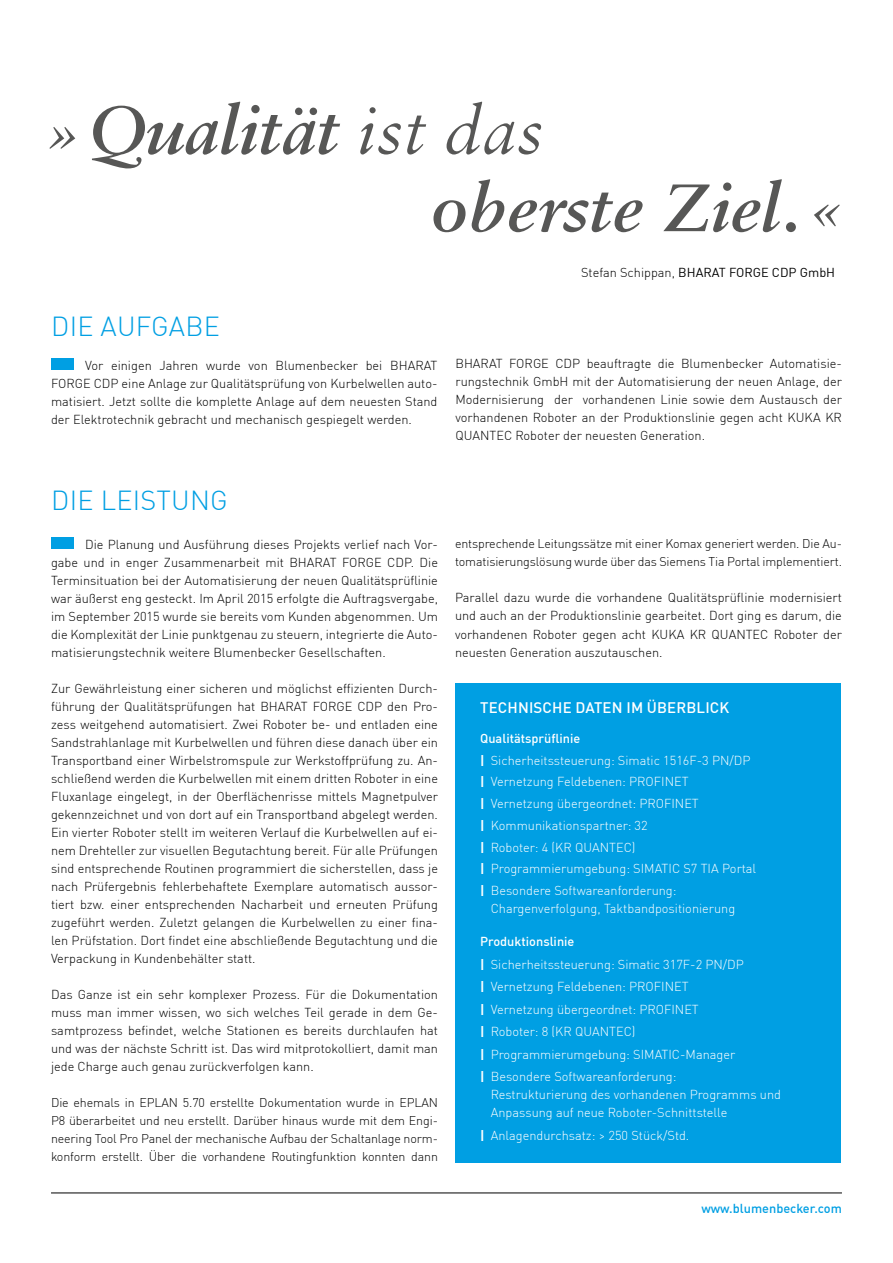
<style>
.page{position:relative;width:893px;height:1263px;background:#fff}
.page>*{position:absolute;margin:0;border:0;box-sizing:border-box;transform-origin:0 0}
.t1{font:italic 600 72px "Sabon MT Pro";color:#575756}
.t2{font:300 27px "Blumenbecker DIN Pro";letter-spacing:.01em;color:#009fe3}
.t3{font:500 15px "Blumenbecker DIN Pro";letter-spacing:.01em;color:#fff}
.t4{font:300 12.75px/18px "Blumenbecker DIN Pro";color:#000;text-align:justify}
.t5{font:300 12.75px/21.8px "Blumenbecker DIN Pro";color:#fff}
.t6{font:12.75px "Blumenbecker DIN Pro";color:#000}
.t7{font:500 12.75px "Blumenbecker DIN Pro";color:#009fe3}
.t8{font:300 12.45px/18px "Blumenbecker DIN Pro";letter-spacing:-.01em;color:#000;text-align:justify}
.s1{font-weight:400}
.s2{font-weight:300}
.s3{font-weight:500}
.s4{font-weight:700}
</style>
<div class="page">
<div style="left:456px;top:684px;width:385px;height:479px;background:#009fe3"></div>
<hr style="left:51px;top:1193px;width:791px;height:1px;background:#000">
<div style="left:51px;top:537px;width:23px;height:12px;background:#009fe3"></div>
<div style="left:51px;top:358px;width:23px;height:12px;background:#009fe3"></div>
<h1 class="t1" style="left:46px;top:87px;width:499px"><span class="s1">»</span>Qualität <span class="s1">ist das</span></h1>
<h1 class="t1" style="left:431px;top:165px;width:415px">oberste Ziel. <span class="s1">«</span></h1>
<h2 class="t2" style="left:51px;top:305px;width:170px">DIE AUFGABE</h2>
<p class="t6" style="left:581px;top:262px;width:255px"><span class="s2">Stefan Schippan,</span> BHARAT FORGE CDP GmbH</p>
<p class="t4" style="left:51px;top:355px;width:388px;text-indent:34px">Vor einigen Jahren wurde von Blumenbecker bei BHARAT FORGE CDP eine Anlage zur Qualitätsprüfung von Kurbelwellen auto&shy;matisiert. Jetzt sollte die komplette Anlage auf dem neuesten Stand der Elektrotechnik gebracht und mechanisch gespiegelt werden.</p>
<p class="t4" style="left:455px;top:353px;width:388px">BHARAT FORGE CDP beauftragte die Blumenbecker Automatisie&shy;rungstechnik GmbH mit der Automatisierung der neuen Anlage, der Modernisierung der vorhandenen Linie sowie dem Austausch der vorhandenen Roboter an der Produktionslinie gegen acht KUKA KR QUANTEC Roboter der neuesten Generation.</p>
<h2 class="t2" style="left:51px;top:479px;width:178px">DIE LEISTUNG</h2>
<p class="t4" style="left:51px;top:534px;width:388px;text-indent:34px">Die Planung und Ausführung dieses Projekts verlief nach Vor&shy;gabe und in enger Zusammenarbeit mit BHARAT FORGE CDP. Die Terminsituation bei der Automatisierung der neuen Qualitätsprüflinie war äußerst eng gesteckt. Im April 2015 erfolgte die Auftragsvergabe, im September 2015 wurde sie bereits vom Kunden abgenommen. Um die Komplexität der Linie punktgenau zu steuern, integrierte die Auto&shy;matisierungstechnik weitere Blumenbecker Gesellschaften.</p>
<p class="t4" style="left:51px;top:678px;width:388px">Zur Gewährleistung einer sicheren und möglichst effizienten Durch&shy;führung der Qualitätsprüfungen hat BHARAT FORGE CDP den Pro&shy;zess weitgehend automatisiert. Zwei Roboter be- und entladen eine Sandstrahlanlage mit Kurbelwellen und führen diese danach über ein Transportband einer Wirbelstromspule zur Werkstoffprüfung zu. An&shy;schließend werden die Kurbelwellen mit einem dritten Roboter in eine Fluxanlage eingelegt, in der Oberflächenrisse mittels Magnetpulver gekennzeichnet und von dort auf ein Transportband abgelegt werden.<br>Ein vierter Roboter stellt im weiteren Verlauf die Kurbelwellen auf ei&shy;nem Drehteller zur visuellen Begutachtung bereit. Für alle Prüfungen sind entsprechende Routinen programmiert die sicherstellen, dass je nach Prüfergebnis fehlerbehaftete Exemplare automatisch aussor&shy;tiert bzw. einer entsprechenden Nacharbeit und erneuten Prüfung zugeführt werden. Zuletzt gelangen die Kurbelwellen zu einer fina&shy;len Prüfstation. Dort findet eine abschließende Begutachtung und die Verpackung in Kundenbehälter statt.</p>
<p class="t4" style="left:51px;top:984px;width:388px">Das Ganze ist ein sehr komplexer Prozess. Für die Dokumentation muss man immer wissen, wo sich welches Teil gerade in dem Ge&shy;samtprozess befindet, welche Stationen es bereits durchlaufen hat und was der nächste Schritt ist. Das wird mitprotokolliert, damit man jede Charge auch genau zurückverfolgen kann.</p>
<p class="t8" style="left:51px;top:1092px;width:388px">Die ehemals in EPLAN 5.70 erstellte Dokumentation wurde in EPLAN P8 überarbeitet und neu erstellt. Darüber hinaus wurde mit dem Engi&shy;neering Tool Pro Panel der mechanische Aufbau der Schaltanlage norm&shy;konform erstellt. Über die vorhandene Routingfunktion konnten dann</p>
<p class="t8" style="left:455px;top:534px;width:388px">entsprechende Leitungssätze mit einer Komax generiert werden. Die Au&shy;tomatisierungslösung wurde über das Siemens Tia Portal implementiert.</p>
<p class="t4" style="left:455px;top:588px;width:388px">Parallel dazu wurde die vorhandene Qualitätsprüflinie modernisiert und auch an der Produktionslinie gearbeitet. Dort ging es darum, die vorhandenen Roboter gegen acht KUKA KR QUANTEC Roboter der neuesten Generation auszutauschen.</p>
<p class="t3" style="left:480px;top:695px;width:251px">TECHNISCHE DATEN IM ÜBERBLICK</p>
<p class="t5" style="left:480px;top:726px;width:278px"><span class="s3">Qualitätsprüflinie<br></span><span class="s4">|</span> Sicherheitssteuerung: Simatic 1516F-3 PN/DP <span class="s4">|</span> Vernetzung Feldebenen: PROFINET<br><span class="s4">|</span> Vernetzung übergeordnet: PROFINET<br><span class="s4">|</span> Kommunikationspartner: 32<br><span class="s4">|</span> Roboter: 4 (KR QUANTEC)<br><span class="s4">|</span> Programmierumgebung: SIMATIC S7 TIA Portal <span class="s4">|</span> Besondere Softwareanforderung:</p>
<p class="t5" style="left:491px;top:896px;width:246px">Chargenverfolgung, Taktbandpositionierung</p>
<p class="t5" style="left:480px;top:929px;width:265px;line-height:22.5px"><span class="s3">Produktionslinie<br></span><span class="s4">|</span> Sicherheitssteuerung: Simatic 317F-2 PN/DP <span class="s4">|</span> Vernetzung Feldebenen: PROFINET<br><span class="s4">|</span> Vernetzung übergeordnet: PROFINET<br><span class="s4">|</span> Roboter: 8 (KR QUANTEC)<br><span class="s4">|</span> Programmierumgebung: SIMATIC-Manager<br><span class="s4">|</span> Besondere Softwareanforderung:</p>
<p class="t5" style="left:491px;top:1084px;width:292px;line-height:18px">Restrukturierung des vorhandenen Programms und<br>Anpassung auf neue Roboter-Schnittstelle</p>
<p class="t5" style="left:480px;top:1123px;width:211px"><span class="s4">|</span> Anlagendurchsatz: &gt; 250 Stück/Std.</p>
<p class="t7" style="left:701px;top:1198px;width:142px">www.blumenbecker.com</p>
</div>
